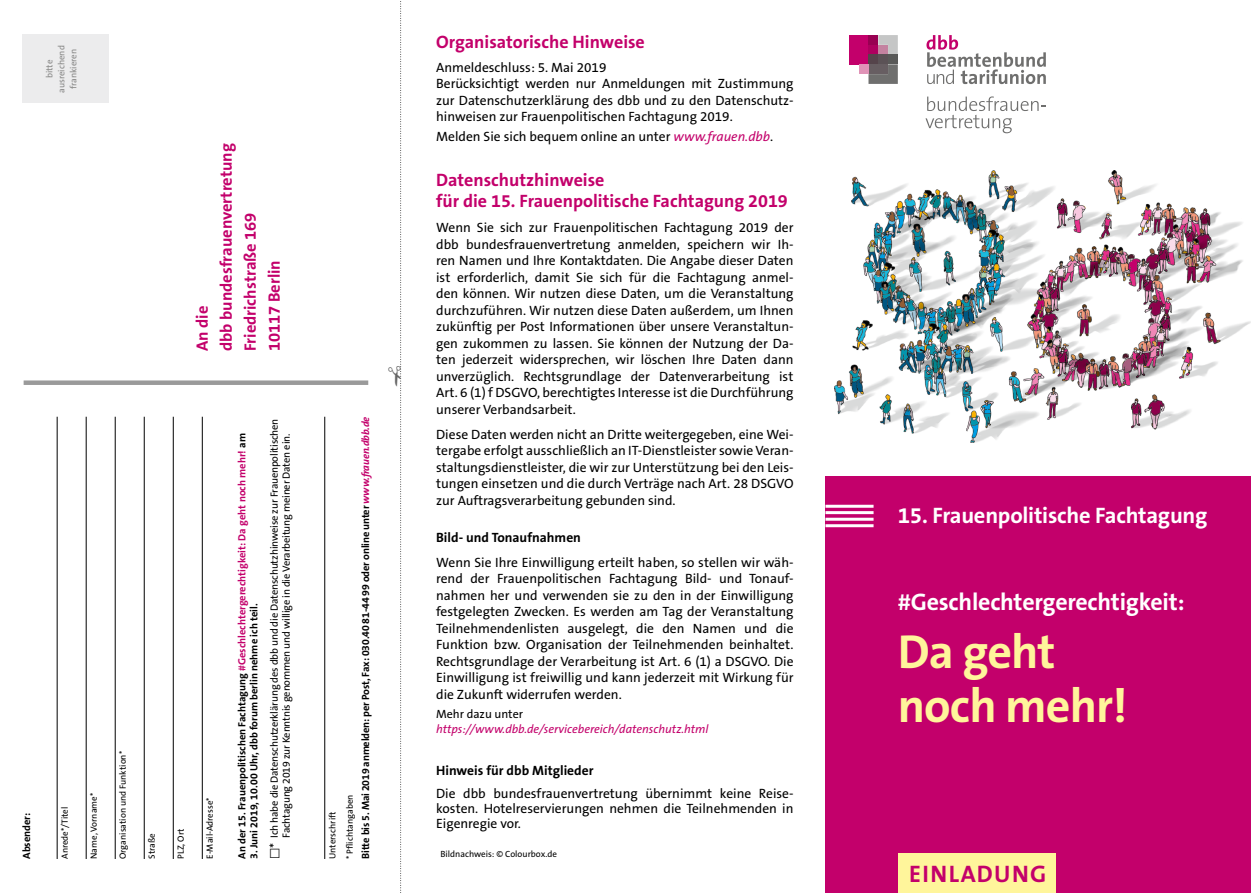
<style>
.page{position:relative;width:1251px;height:893px;background:#fff}
.page>*{position:absolute;margin:0;border:0;box-sizing:border-box;transform-origin:0 0}
.t1{font:700 48px/54px "The Sans B7";letter-spacing:-.02em;color:#fff59b}
.t2{font:700 24px "The Sans B7";letter-spacing:-.01em;color:#fff}
.t3{font:700 24px "The Sans B7";letter-spacing:.055em;color:#c3006b}
.t4{font:700 22.5px "The Sans B7";letter-spacing:-.01em;color:#fff}
.t5{font:700 18px/21px "The Sans B7";color:#c3006b}
.t6{font:700 16.5px/24px "The Sans B7";color:#c3006b}
.t7{font:13.5px/16.5px "The Sans B5 Plain";color:#000;text-align:justify}
.t8{font:700 13.5px "The Sans B7";color:#000}
.t9{font:italic 12px "The Sans B5 Plain";color:#c3006b}
.t10{font:12px "The Sans B5 Plain";color:#000}
.t11{font:10.5px/12px "The Sans B5 Plain";letter-spacing:-.015em;color:#000;text-align:center}
.t12{font:700 10.5px "The Sans B7";letter-spacing:-.015em;color:#000}
.t13{font:700 10.5px "The Sans B7";color:#c3006b}
.t14{font:9px/17.5px "The Sans B5 Plain";color:#000}
.t15{font:9px/12px "The Sans B5 Plain";color:#878786;text-align:center}
.s1{color:#000}
.s2{font-size:13.5px}
.s3{font-style:italic;color:#c3006b}
</style>
<div class="page">
<div style="left:825px;top:476px;width:425px;height:417px;background:#c3006b"></div>
<img style="left:834px;top:171px;width:416px;height:271px">
<svg style="left:926px;top:35px;width:119px;height:49px"></svg>
<svg style="left:925px;top:96px;width:120px;height:37px"></svg>
<div style="left:848px;top:35px;width:20px;height:29px;background:#c3006b"></div>
<div style="left:868px;top:35px;width:10px;height:10px;background:#980052"></div>
<div style="left:868px;top:45px;width:10px;height:10px;background:#ae005f"></div>
<div style="left:868px;top:55px;width:10px;height:9px;background:#55444b"></div>
<svg style="left:878px;top:35px;width:19px;height:20px"></svg>
<div style="left:878px;top:55px;width:9px;height:9px;background:#5b5256"></div>
<div style="left:887px;top:55px;width:10px;height:9px;background:#595958"></div>
<svg style="left:868px;top:64px;width:29px;height:20px"></svg>
<div style="left:858px;top:64px;width:10px;height:10px;background:#e093b7"></div>
<div style="left:897px;top:854px;width:157px;height:39px;background:#fff59b"></div>
<hr style="left:825px;top:524px;width:48px;height:3px;background:#fff">
<hr style="left:825px;top:518px;width:48px;height:3px;background:#fff">
<hr style="left:825px;top:511px;width:48px;height:3px;background:#fff">
<hr style="left:825px;top:505px;width:48px;height:3px;background:#fff">
<div style="left:24px;top:380px;width:344px;height:5px;background:#9a9a9a"></div>
<div style="left:22px;top:34px;width:87px;height:69px;background:#ececed"></div>
<hr style="left:57px;top:417px;width:1px;height:442px;background:#000">
<hr style="left:86px;top:417px;width:1px;height:442px;background:#000">
<hr style="left:115px;top:417px;width:1px;height:442px;background:#000">
<hr style="left:144px;top:417px;width:1px;height:442px;background:#000">
<hr style="left:173px;top:417px;width:1px;height:442px;background:#000">
<hr style="left:202px;top:417px;width:1px;height:442px;background:#000">
<hr style="left:324px;top:417px;width:1px;height:442px;background:#000">
<svg style="left:400px;top:1px;width:1px;height:892px"></svg>
<p class="t15" style="left:44px;top:93px;width:49px;rotate:-90deg">bitte ausreichend frankieren</p>
<p class="t6" style="left:191px;top:351px;width:210px;rotate:-90deg">An die<br>dbb bundesfrauenvertretung<br>Friedrichstraße 169<br>10117 Berlin</p>
<p class="t12" style="left:21px;top:859px;width:48px;rotate:-90deg">Absender:</p>
<p class="t14" style="left:56px;top:859px;width:54px;rotate:-90deg">Anrede*/Titel</p>
<p class="t14" style="left:85px;top:859px;width:68px;rotate:-90deg">Name, Vorname*</p>
<p class="t14" style="left:114px;top:859px;width:109px;rotate:-90deg">Organisation und Funktion*</p>
<p class="t14" style="left:143px;top:859px;width:27px;rotate:-90deg">Straße</p>
<p class="t14" style="left:172px;top:859px;width:32px;rotate:-90deg">PLZ, Ort</p>
<p class="t14" style="left:201px;top:859px;width:63px;rotate:-90deg">E-Mail-Adresse*</p>
<p class="t13" style="left:236px;top:859px;width:427px;rotate:-90deg"><span class="s1">An der 15. Frauenpolitischen Fachtagung</span> #Geschlechtergerechtigkeit: Da geht noch mehr! <span class="s1">am</span></p>
<p class="t12" style="left:248px;top:859px;width:257px;rotate:-90deg">3. Juni 2019, 10.00 Uhr, dbb forum berlin nehme ich teil.</p>
<p class="t11" style="left:269px;top:848px;width:431px;rotate:-90deg"><span class="s2">*</span> Ich habe die Datenschutzerklärung des dbb und die Datenschutzhinweise zur Frauenpolitischen<br>Fachtagung 2019 zur Kenntnis genommen und willige in die Verarbeitung meiner Daten ein.</p>
<p class="t12" style="left:360px;top:859px;width:444px;rotate:-90deg">Bitte bis 5. Mai 2019 anmelden: per Post, Fax: 030.40 81-44 99 oder online unter <span class="s3">www.frauen.dbb.de</span></p>
<p class="t14" style="left:324px;top:859px;width:66px;rotate:-90deg">Unterschrift<br>* Pflichtangaben</p>
<h3 class="t5" style="left:436px;top:31px;width:210px">Organisatorische Hinweise</h3>
<p class="t7" style="left:436px;top:60px;width:359px;text-align:left">Anmeldeschluss: 5. Mai 2019<br>Berücksichtigt werden nur Anmeldungen mit Zustimmung zur Datenschutzerklärung des dbb und zu den Datenschutz&shy;hinweisen zur Frauenpolitischen Fachtagung 2019.</p>
<p class="t7" style="left:436px;top:129px;width:338px">Melden Sie sich bequem online an unter <span class="s3">www.frauen.dbb</span>.</p>
<h3 class="t5" style="left:436px;top:170px;width:353px">Datenschutzhinweise<br>für die 15. Frauenpolitische Fachtagung 2019</h3>
<p class="t7" style="left:436px;top:220px;width:359px">Wenn Sie sich zur Frauenpolitischen Fachtagung 2019 der dbb bundesfrauenvertretung anmelden, speichern wir Ih&shy;ren Namen und Ihre Kontaktdaten. Die Angabe dieser Daten ist erforderlich, damit Sie sich für die Fachtagung anmel&shy;den können. Wir nutzen diese Daten, um die Veranstaltung durchzuführen. Wir nutzen diese Daten außerdem, um Ihnen zukünftig per Post Informationen über unsere Veranstaltun&shy;gen zukommen zu lassen. Sie können der Nutzung der Da&shy;ten jederzeit widersprechen, wir löschen Ihre Daten dann unverzüglich. Rechtsgrundlage der Datenverarbeitung ist Art. 6 (1) f DSGVO, berechtigtes Interesse ist die Durchführung unserer Verbandsarbeit.</p>
<p class="t7" style="left:436px;top:426px;width:359px">Diese Daten werden nicht an Dritte weitergegeben, eine Wei&shy;tergabe erfolgt ausschließlich an IT-Dienstleister sowie Veran&shy;staltungsdienstleister, die wir zur Unterstützung bei den Leis&shy;tungen einsetzen und die durch Verträge nach Art. 28 DSGVO zur Auftragsverarbeitung gebunden sind.</p>
<p class="t8" style="left:436px;top:530px;width:146px">Bild- und Tonaufnahmen</p>
<p class="t7" style="left:436px;top:555px;width:359px">Wenn Sie Ihre Einwilligung erteilt haben, so stellen wir wäh&shy;rend der Frauenpolitischen Fachtagung Bild- und Tonauf&shy;nahmen her und verwenden sie zu den in der Einwilligung festgelegten Zwecken. Es werden am Tag der Veranstaltung Teilnehmendenlisten ausgelegt, die den Namen und die Funktion bzw. Organisation der Teilnehmenden beinhaltet.<br>Rechtsgrundlage der Verarbeitung ist Art. 6 (1) a DSGVO. Die Einwilligung ist freiwillig und kann jederzeit mit Wirkung für die Zukunft widerrufen werden.</p>
<p class="t10" style="left:436px;top:708px;width:88px">Mehr dazu unter</p>
<p class="t9" style="left:436px;top:723px;width:274px">https://www.dbb.de/servicebereich/datenschutz.html</p>
<p class="t8" style="left:436px;top:763px;width:159px">Hinweis für dbb Mitglieder</p>
<p class="t7" style="left:436px;top:787px;width:359px;line-height:15px">Die dbb bundesfrauenvertretung übernimmt keine Reise&shy;kosten. Hotelreservierungen nehmen die Teilnehmenden in Eigenregie vor.</p>
<p class="t14" style="left:440px;top:846px;width:118px">Bildnachweis: © Colourbox.de</p>
<h3 class="t4" style="left:897px;top:503px;width:311px">15. Frauenpolitische Fachtagung</h3>
<h2 class="t2" style="left:897px;top:589px;width:288px">#Geschlechtergerechtigkeit:</h2>
<h1 class="t1" style="left:897px;top:627px;width:231px">Da geht noch mehr!</h1>
<h2 class="t3" style="left:909px;top:862px;width:138px">EINLADUNG</h2>
</div>
